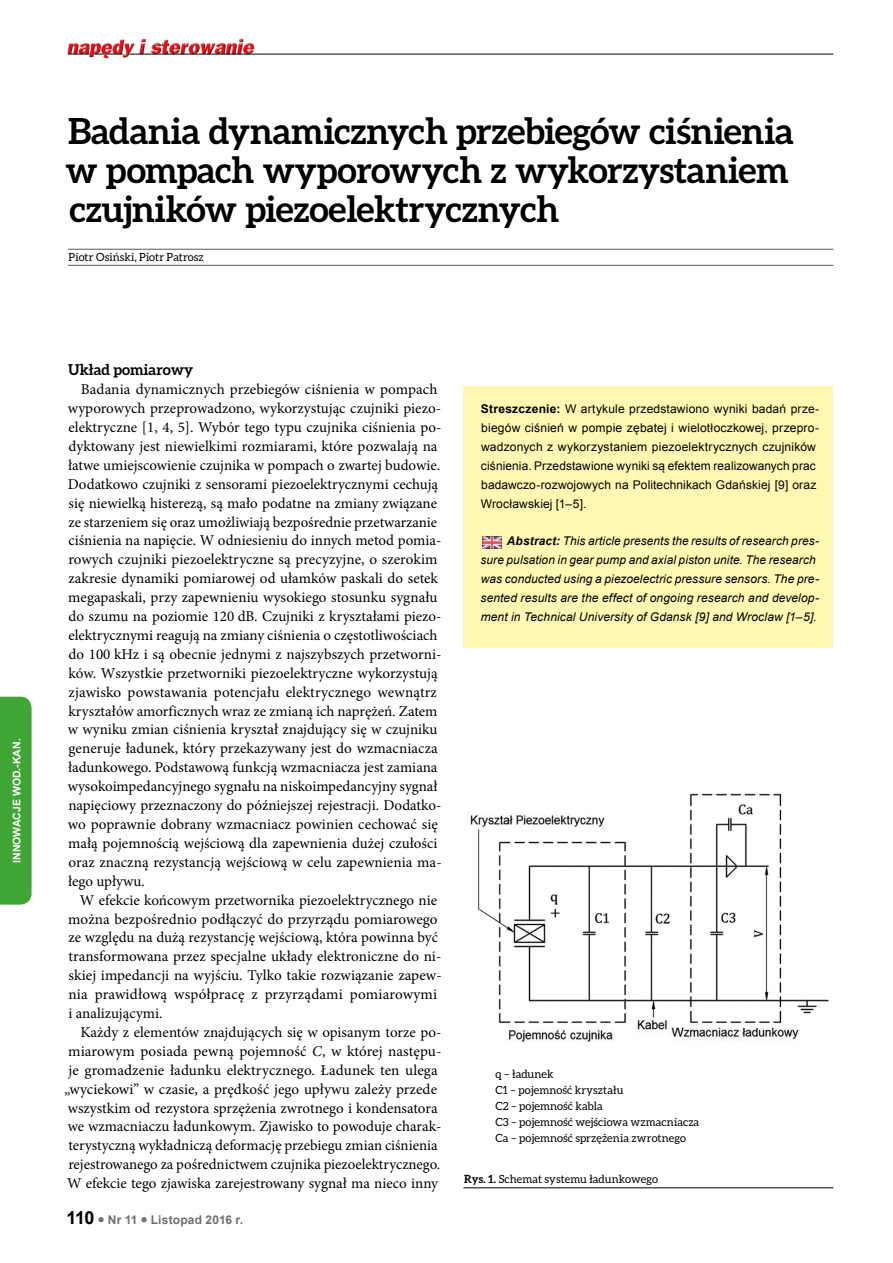
<style>
.page{position:relative;width:893px;height:1263px;background:#fff}
.page>*{position:absolute;margin:0;border:0;box-sizing:border-box;transform-origin:0 0}
.t1{font:700 36px/39px "Aleo";letter-spacing:-.01em;color:#000}
.t2{font:15px/18.9px "Minion Pro";color:#000}
.t3{font:700 15px "Aleo";color:#000}
.t4{font:12px/18.9px "Arial";letter-spacing:.015em;color:#000}
.t5{font:italic 12px/18.9px "Arial";letter-spacing:.01em;color:#000}
.t6{font:700 12px "Arial";letter-spacing:.015em;color:#706f6f}
.t7{font:11.25px/15.9px "Aleo";letter-spacing:.01em;color:#000}
.t8{font:700 10.5px "Arial";color:#fff}
.s1{font-style:italic}
.s2{font-size:18px;color:#000}
.s3{font-weight:700}
</style>
<div class="page">
<img style="left:67px;top:38px;width:190px;height:21px">
<hr style="left:129px;top:54px;width:704px;height:1px;background:#000">
<svg style="left:68px;top:54px;width:55px;height:1px"></svg>
<div style="left:0;top:697px;width:32px;height:208px;background:#3fa535"></div>
<hr style="left:68px;top:249px;width:765px;height:1px;background:#575756">
<hr style="left:68px;top:265px;width:765px;height:1px;background:#575756">
<div style="left:463px;top:386px;width:370px;height:261px;background:#fff7b2"></div>
<hr style="left:463px;top:1187px;width:370px;height:1px;background:#000">
<img style="left:470px;top:793px;width:359px;height:249px">
<img style="left:482px;top:536px;width:19px;height:12px">
<p class="t8" style="left:10px;top:863px;width:126px;rotate:-90deg">Innowacje wod.-kan.</p>
<h1 class="t1" style="left:65px;top:111px;width:730px">Badania dynamicznych przebiegów ciśnienia w pompach wyporowych z wykorzystaniem czujników piezoelektrycznych</h1>
<p class="t7" style="left:69px;top:249px;width:137px">Piotr Osiński, Piotr Patrosz</p>
<p class="t3" style="left:68px;top:361px;width:127px">Układ pomiarowy</p>
<p class="t2" style="left:68px;top:380px;width:375px;text-indent:13px">Badania dynamicznych przebiegów ciśnienia w pompach wyporowych przeprowadzono, wykorzystując czujniki piezo&shy;elektryczne [1, 4, 5]. Wybór tego typu czujnika ciśnienia po&shy;dyktowany jest niewielkimi rozmiarami, które pozwalają na łatwe umiejscowienie czujnika w pompach o zwartej budowie.<br>Dodatkowo czujniki z sensorami piezoelektrycznymi cechują się niewielką histerezą, są mało podatne na zmiany związane ze starzeniem się oraz umożliwiają bezpośrednie przetwarzanie ciśnienia na napięcie. W odniesieniu do innych metod pomia&shy;rowych czujniki piezoelektryczne są precyzyjne, o szerokim zakresie dynamiki pomiarowej od ułamków paskali do setek megapaskali, przy zapewnieniu wysokiego stosunku sygnału do szumu na poziomie 120 dB. Czujniki z kryształami piezo&shy;elektrycznymi reagują na zmiany ciśnienia o częstotliwościach do 100 kHz i są obecnie jednymi z najszybszych przetworni&shy;ków. Wszystkie przetworniki piezoelektryczne wykorzystują zjawisko powstawania potencjału elektrycznego wewnątrz kryształów amorficznych wraz ze zmianą ich naprężeń. Zatem w wyniku zmian ciśnienia kryształ znajdujący się w czujniku generuje ładunek, który przekazywany jest do wzmacniacza ładunkowego. Podstawową funkcją wzmacniacza jest zamiana wysokoimpedancyjnego sygnału na niskoimpedancyjny sygnał napięciowy przeznaczony do późniejszej rejestracji. Dodatko&shy;wo poprawnie dobrany wzmacniacz powinien cechować się małą pojemnością wejściową dla zapewnienia dużej czułości oraz znaczną rezystancją wejściową w celu zapewnienia ma&shy;łego upływu.</p>
<p class="t2" style="left:68px;top:890px;width:375px;text-indent:12px">W efekcie końcowym przetwornika piezoelektrycznego nie można bezpośrednio podłączyć do przyrządu pomiarowego ze względu na dużą rezystancję wejściową, która powinna być transformowana przez specjalne układy elektroniczne do ni&shy;skiej impedancji na wyjściu. Tylko takie rozwiązanie zapew&shy;nia prawidłową współpracę z przyrządami pomiarowymi i analizującymi.</p>
<p class="t2" style="left:64px;top:1023px;width:379px;text-indent:17px">Każdy z elementów znajdujących się w opisanym torze po&shy;miarowym posiada pewną pojemność <span class="s1">C</span>, w której następu&shy;je gromadzenie ładunku elektrycznego. Ładunek ten ulega „wyciekowi” w czasie, a prędkość jego upływu zależy przede wszystkim od rezystora sprzężenia zwrotnego i kondensatora we wzmacniaczu ładunkowym. Zjawisko to powoduje charak&shy;terystyczną wykładniczą deformację przebiegu zmian ciśnienia rejestrowanego za pośrednictwem czujnika piezoelektrycznego.<br>W efekcie tego zjawiska zarejestrowany sygnał ma nieco inny</p>
<p class="t6" style="left:67px;top:1212px;width:178px"><span class="s2">110</span> ● Nr 11 ● Listopad 2016 r.</p>
<p class="t4" style="left:481px;top:400px;width:340px"><span class="s3">Streszczenie:</span> W artykule przedstawiono wyniki badań prze&shy;biegów ciśnień w pompie zębatej i wielotłoczkowej, przepro&shy;wadzonych z wykorzystaniem piezoelektrycznych czujników ciśnienia. Przedstawione wyniki są efektem realizowanych prac badawczo-rozwojowych na Politechnikach Gdańskiej [9] oraz Wrocławskiej [1–5].</p>
<p class="t5" style="left:480px;top:532px;width:340px;text-indent:26px"><span class="s3">Abstract:</span> This article presents the results of research pres&shy;sure pulsation in gear pump and axial piston unite. The research was conducted using a piezoelectric pressure sensors. The pre&shy;sented results are the effect of ongoing research and develop&shy;ment in Technical University of Gdansk [9] and Wroclaw [1–5].</p>
<p class="t7" style="left:495px;top:1066px;width:205px">q – ładunek<br>C1 – pojemność kryształu<br>C2 – pojemność kabla<br>C3 – pojemność wejściowa wzmacniacza<br>Ca – pojemność sprzężenia zwrotnego</p>
<p class="t7" style="left:464px;top:1170px;width:195px"><span class="s3">Rys. 1.</span> Schemat systemu ładunkowego</p>
</div>
